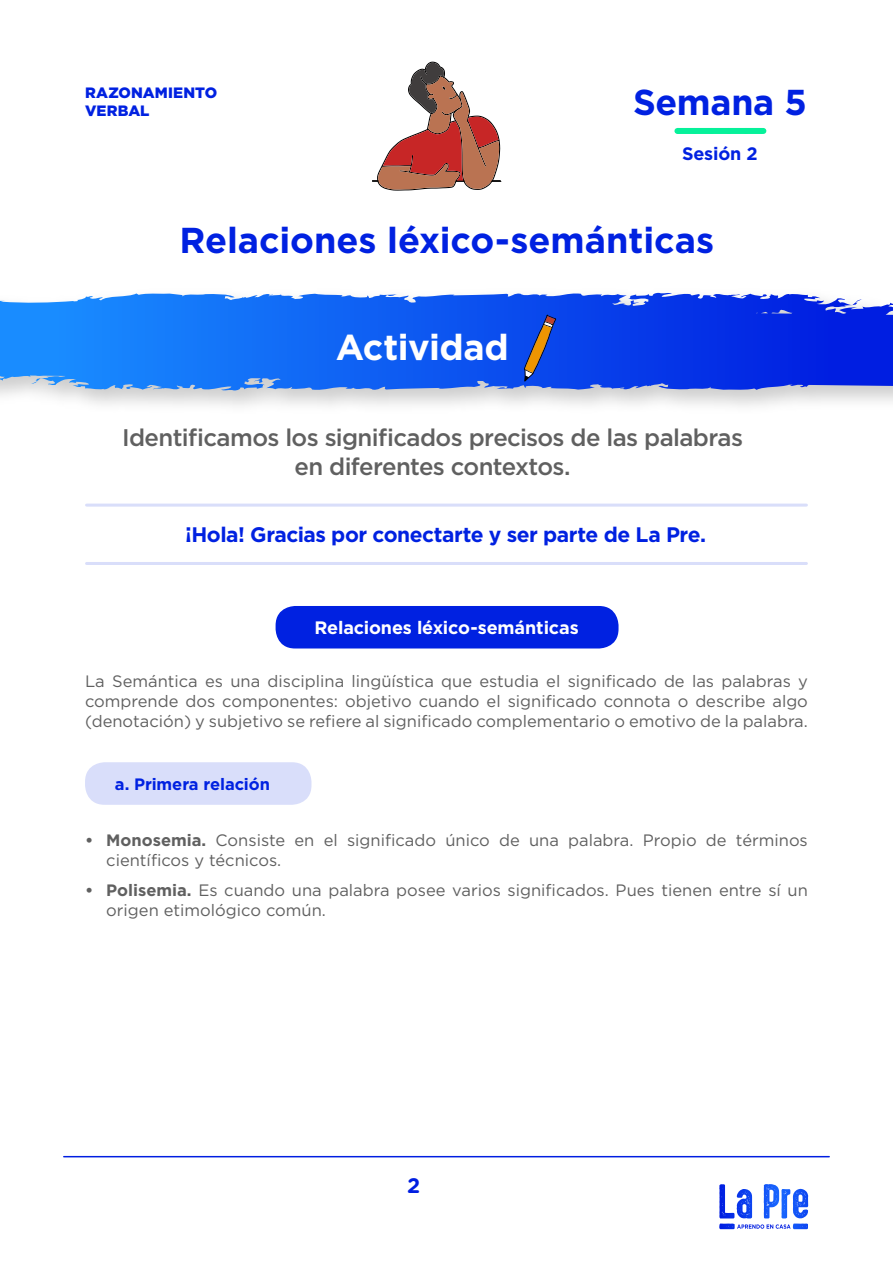
<style>
.page{position:relative;width:893px;height:1263px;background:#fff}
.page>*{position:absolute;margin:0;border:0;box-sizing:border-box;transform-origin:0 0}
.t1{font:700 36px "Gotham";letter-spacing:-.005em;color:#0021e1}
.t2{font:700 36px "Gotham";letter-spacing:-.01em;color:#fff}
.t3{font:500 24px/28.8px "Gotham";letter-spacing:-.025em;color:#606060;text-align:center}
.t4{font:700 21px "Gotham";letter-spacing:-.02em;color:#0021e1}
.t5{font:700 21px "Gotham Rounded";color:#001ee1}
.t6{font:700 18px "Gotham";letter-spacing:-.01em;color:#fff}
.t7{font:700 18px "Gotham";letter-spacing:-.005em;color:#0021e1}
.t8{font:16.5px/19.8px "Gotham";color:#606060}
.t9{font:700 16.5px "Gotham";letter-spacing:-.005em;color:#0021e1}
.t10{font:900 15px/18px "Gotham";letter-spacing:.005em;color:#0021e1}
.s1{font-weight:700}
</style>
<div class="page">
<hr style="left:64px;top:1156px;width:765px;height:1px;background:#001ee1">
<svg style="left:737px;top:1224px;width:54px;height:5px"></svg>
<svg style="left:764px;top:1184px;width:15px;height:34px"></svg>
<img style="left:0;top:292px;width:893px;height:114px">
<svg style="left:0;top:293px;width:653px;height:88px;background:#1b6cf4"></svg>
<hr style="left:87px;top:504px;width:719px;height:3px;background:#d9defa">
<hr style="left:87px;top:562px;width:719px;height:3px;background:#d9defa">
<svg style="left:524px;top:315px;width:32px;height:66px;background:#4257a6"></svg>
<div style="left:276px;top:606px;width:342px;height:42px;background:#0021e1;border-radius:20px"></div>
<div style="left:677px;top:128px;width:85px;height:6px;background:#06f19a"></div>
<div style="left:85px;top:762px;width:226px;height:43px;background:#d9defa;border-radius:20px"></div>
<svg style="left:372px;top:62px;width:129px;height:129px"></svg>
<p class="t10" style="left:85px;top:84px;width:134px">RAZONAMIENTO<br>VERBAL</p>
<h1 class="t1" style="left:633px;top:79px;width:175px">Semana 5</h1>
<p class="t7" style="left:682px;top:142px;width:77px">Sesión 2</p>
<h1 class="t1" style="left:179px;top:216px;width:536px">Relaciones léxico-semánticas</h1>
<h1 class="t2" style="left:336px;top:324px;width:175px">Actividad</h1>
<h2 class="t3" style="left:122px;top:423px;width:622px">Identificamos los significados precisos de las palabras en diferentes contextos.</h2>
<p class="t4" style="left:185px;top:521px;width:522px">¡Hola! Gracias por conectarte y ser parte de La Pre.</p>
<p class="t6" style="left:314px;top:616px;width:266px">Relaciones léxico-semánticas</p>
<p class="t8" style="left:85px;top:671px;width:724px;text-align:justify">La Semántica es una disciplina lingüística que estudia el significado de las palabras y comprende dos componentes: objetivo cuando el significado connota o describe algo (denotación) y subjetivo se refiere al significado complementario o emotivo de la palabra.</p>
<p class="t9" style="left:115px;top:773px;width:157px">a. Primera relación</p>
<p class="t8" style="left:106px;top:830px;width:703px;text-indent:-21px"><span class="s1">• Monosemia.</span> Consiste en el significado único de una palabra. Propio de términos científicos y técnicos.</p>
<p class="t8" style="left:106px;top:880px;width:703px;text-indent:-21px"><span class="s1">• Polisemia.</span> Es cuando una palabra posee varios significados. Pues tienen entre sí un origen etimológico común.</p>
<p class="t5" style="left:407px;top:1170px;width:15px">2</p>
</div>
